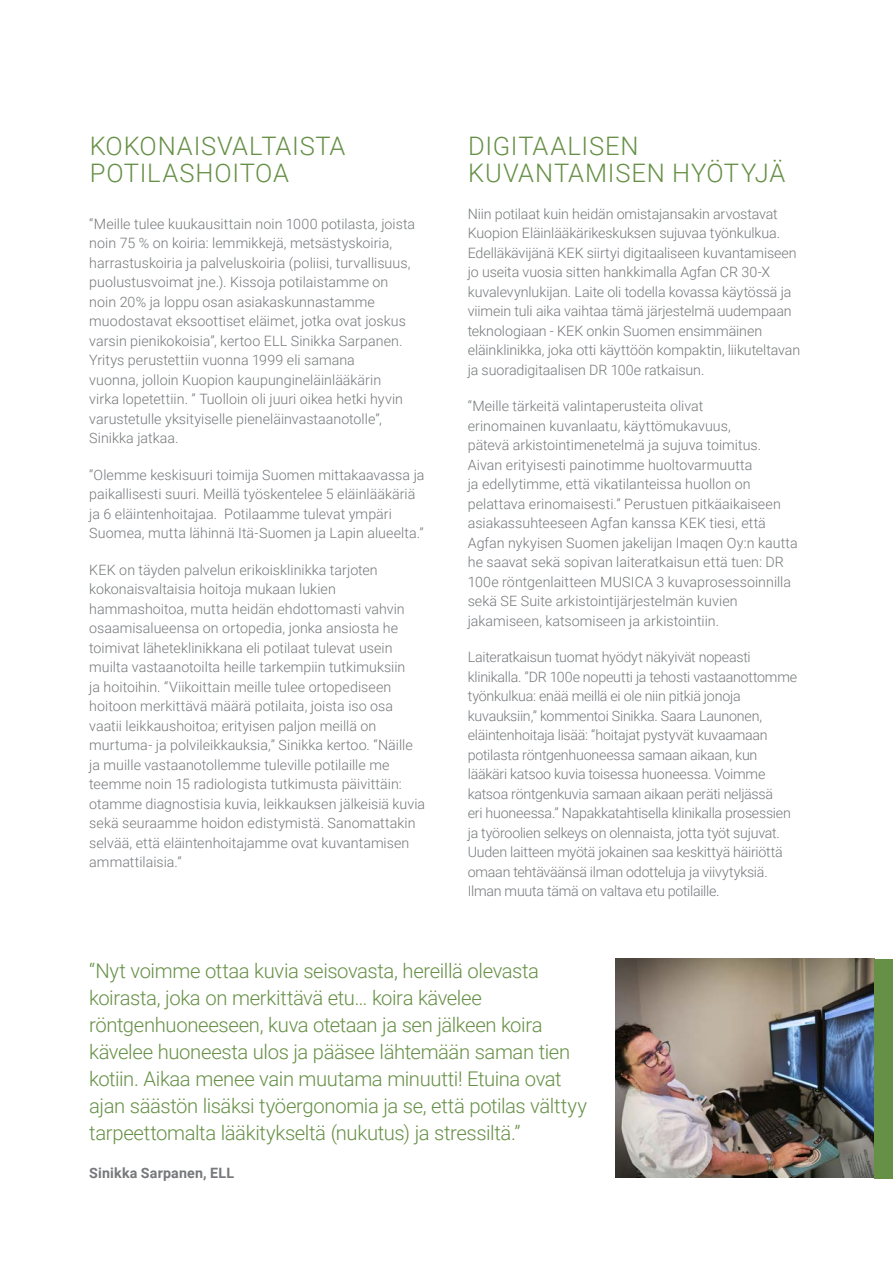
<style>
.page{position:relative;width:893px;height:1263px;background:#fff}
.page>*{position:absolute;margin:0;border:0;box-sizing:border-box;transform-origin:0 0}
.Heading_1{font:300 25.5px/27px "Roboto";letter-spacing:.03em;color:#669046}
.Quote_White{font:300 20.25px/27px "Roboto";letter-spacing:-.02em;color:#669046}
.Body_Text{font:300 14.25px/19.5px "Roboto";letter-spacing:-.005em;color:#76787b}
.Heading_1-2{font:300 14.25px/19.5px "Roboto";color:#76787b}
.Quote_White_Name{font:700 14.25px "Roboto";letter-spacing:.01em;color:#76787b}
</style>
<div class="page">
<img style="left:616px;top:959px;width:258px;height:219px">
<div style="left:874px;top:959px;width:19px;height:219px;background:#669046"></div>
<p class="Heading_1" style="left:90px;top:132px;width:257px">KOKONAISVALTAISTA<br>POTILASHOITOA</p>
<p class="Heading_1-2" style="left:89px;top:213px;width:327px">“Meille tulee kuukausittain noin 1000 potilasta, joista noin 75 % on koiria: lemmikkejä, metsästyskoiria, harrastuskoiria ja palveluskoiria (poliisi, turvallisuus, puolustusvoimat jne.). Kissoja potilaistamme on noin 20% ja loppu osan asiakaskunnastamme muodostavat eksoottiset eläimet, jotka ovat joskus varsin pienikokoisia”, kertoo ELL Sinikka Sarpanen.<br>Yritys perustettiin vuonna 1999 eli samana<br>vuonna, jolloin Kuopion kaupungineläinlääkärin<br>virka lopetettiin. ” Tuolloin oli juuri oikea hetki hyvin varustetulle yksityiselle pieneläinvastaanotolle”, Sinikka jatkaa.</p>
<p class="Body_Text" style="left:89px;top:464px;width:337px">“Olemme keskisuuri toimija Suomen mittakaavassa ja paikallisesti suuri. Meillä työskentelee 5 eläinlääkäriä ja 6 eläintenhoitajaa. Potilaamme tulevat ympäri Suomea, mutta lähinnä Itä-Suomen ja Lapin alueelta.”</p>
<p class="Body_Text" style="left:89px;top:559px;width:337px">KEK on täyden palvelun erikoisklinikka tarjoten kokonaisvaltaisia hoitoja mukaan lukien hammashoitoa, mutta heidän ehdottomasti vahvin osaamisalueensa on ortopedia, jonka ansiosta he toimivat läheteklinikkana eli potilaat tulevat usein muilta vastaanotoilta heille tarkempiin tutkimuksiin<br>ja hoitoihin. “Viikoittain meille tulee ortopediseen hoitoon merkittävä määrä potilaita, joista iso osa vaatii leikkaushoitoa; erityisen paljon meillä on murtuma- ja polvileikkauksia,” Sinikka kertoo. “Näille ja muille vastaanotollemme tuleville potilaille me teemme noin 15 radiologista tutkimusta päivittäin: otamme diagnostisia kuvia, leikkauksen jälkeisiä kuvia sekä seuraamme hoidon edistymistä. Sanomattakin selvää, että eläintenhoitajamme ovat kuvantamisen ammattilaisia.”</p>
<p class="Heading_1" style="left:468px;top:132px;width:319px">DIGITAALISEN<br>KUVANTAMISEN HYÖTYJÄ</p>
<p class="Body_Text" style="left:468px;top:203px;width:334px">Niin potilaat kuin heidän omistajansakin arvostavat Kuopion Eläinlääkärikeskuksen sujuvaa työnkulkua.<br>Edelläkävijänä KEK siirtyi digitaaliseen kuvantamiseen jo useita vuosia sitten hankkimalla Agfan CR 30-X kuvalevynlukijan. Laite oli todella kovassa käytössä ja viimein tuli aika vaihtaa tämä järjestelmä uudempaan teknologiaan - KEK onkin Suomen ensimmäinen eläinklinikka, joka otti käyttöön kompaktin, liikuteltavan ja suoradigitaalisen DR 100e ratkaisun.</p>
<p class="Body_Text" style="left:468px;top:396px;width:332px">“Meille tärkeitä valintaperusteita olivat<br>erinomainen kuvanlaatu, käyttömukavuus,<br>pätevä arkistointimenetelmä ja sujuva toimitus.<br>Aivan erityisesti painotimme huoltovarmuutta<br>ja edellytimme, että vikatilanteissa huollon on pelattava erinomaisesti.” Perustuen pitkäaikaiseen asiakassuhteeseen Agfan kanssa KEK tiesi, että Agfan nykyisen Suomen jakelijan Imaqen Oy:n kautta he saavat sekä sopivan laiteratkaisun että tuen: DR 100e röntgenlaitteen MUSICA 3 kuvaprosessoinnilla sekä SE Suite arkistointijärjestelmän kuvien jakamiseen, katsomiseen ja arkistointiin.</p>
<p class="Body_Text" style="left:468px;top:647px;width:331px">Laiteratkaisun tuomat hyödyt näkyivät nopeasti klinikalla. ”DR 100e nopeutti ja tehosti vastaanottomme työnkulkua: enää meillä ei ole niin pitkiä jonoja kuvauksiin,” kommentoi Sinikka. Saara Launonen, eläintenhoitaja lisää: “hoitajat pystyvät kuvaamaan potilasta röntgenhuoneessa samaan aikaan, kun lääkäri katsoo kuvia toisessa huoneessa. Voimme katsoa röntgenkuvia samaan aikaan peräti neljässä<br>eri huoneessa.” Napakkatahtisella klinikalla prosessien ja työroolien selkeys on olennaista, jotta työt sujuvat.<br>Uuden laitteen myötä jokainen saa keskittyä häiriöttä omaan tehtäväänsä ilman odotteluja ja viivytyksiä.<br>Ilman muuta tämä on valtava etu potilaille.</p>
<p class="Quote_White" style="left:89px;top:957px;width:499px">“Nyt voimme ottaa kuvia seisovasta, hereillä olevasta koirasta, joka on merkittävä etu… koira kävelee röntgenhuoneeseen, kuva otetaan ja sen jälkeen koira kävelee huoneesta ulos ja pääsee lähtemään saman tien kotiin. Aikaa menee vain muutama minuutti! Etuina ovat ajan säästön lisäksi työergonomia ja se, että potilas välttyy tarpeettomalta lääkitykseltä (nukutus) ja stressiltä.”</p>
<p class="Quote_White_Name" style="left:89px;top:1163px;width:146px">Sinikka Sarpanen, ELL</p>
</div>
